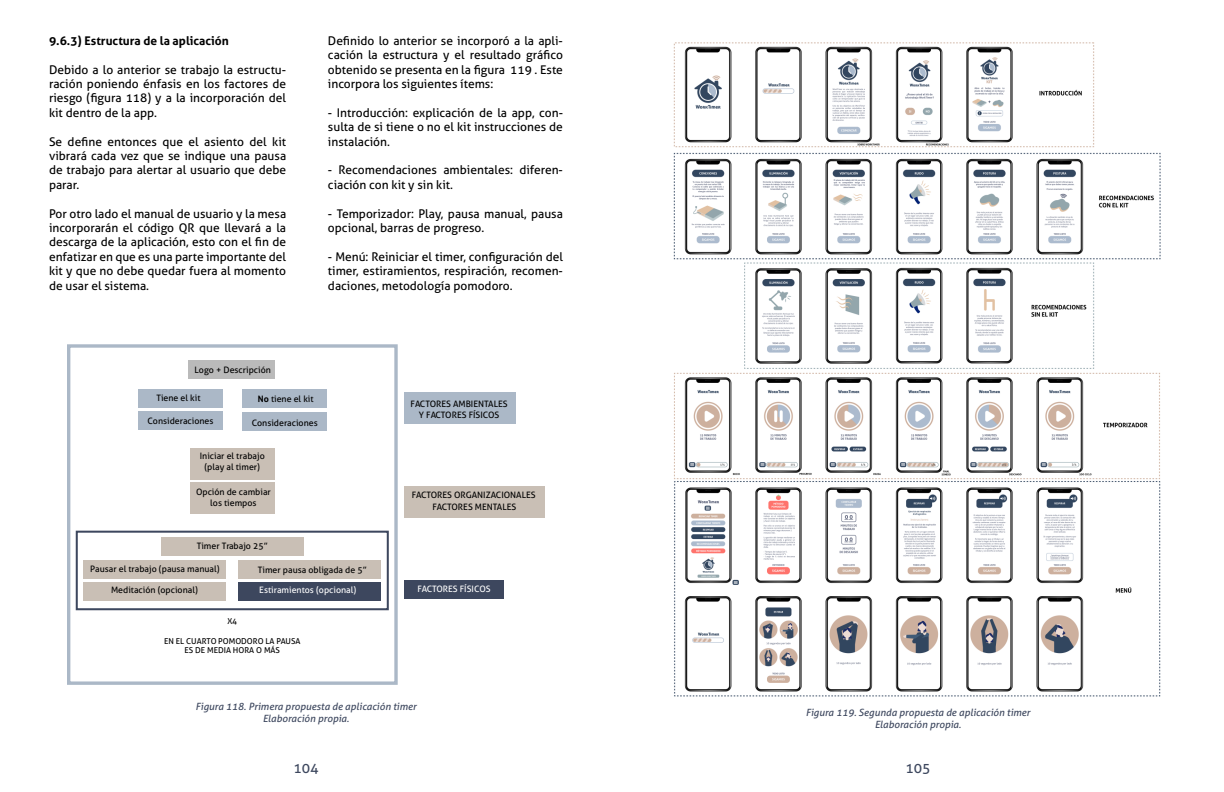
<style>
.page{position:relative;width:1224px;height:792px;background:#fff}
.page>*{position:absolute;margin:0;border:0;box-sizing:border-box;transform-origin:0 0}
.t1{font:14px "Aller";color:#3d475e}
.t2{font:12px/14.4px "Aller";color:#000;text-align:justify}
.t3{font:700 12px "Aller";color:#000}
.t4{font:italic 10px/12px "Aller";color:#3d475e;text-align:center}
.t5{font:8.8px/10.6px "Aller";color:#000;text-align:center}
.t6{font:8.8px "Aller";color:#fff}
.t7{font:8.1px/9.7px "Aller";color:#000;text-align:center}
.s1{font-weight:700}
</style>
<div class="page">
<div style="left:161px;top:537px;width:143px;height:18px;background:#c9bfb5"></div>
<div style="left:67px;top:344px;width:331px;height:341px;border:3px solid #abb8c7"></div>
<div style="left:404px;top:392px;width:112px;height:31px;background:#abb8c7"></div>
<div style="left:404px;top:486px;width:141px;height:31px;background:#c9bfb5"></div>
<div style="left:404px;top:580px;width:100px;height:19px;background:#3d475e"></div>
<div style="left:83px;top:582px;width:143px;height:18px;background:#c9bfb5"></div>
<div style="left:238px;top:582px;width:143px;height:18px;background:#3d475e"></div>
<div style="left:238px;top:560px;width:143px;height:19px;background:#c9bfb5"></div>
<div style="left:190px;top:483px;width:85px;height:31px;background:#c9bfb5"></div>
<div style="left:188px;top:361px;width:87px;height:18px;background:#bababa"></div>
<div style="left:83px;top:561px;width:143px;height:18px;background:#c9bfb5"></div>
<div style="left:190px;top:448px;width:85px;height:31px;background:#c9bfb5"></div>
<div style="left:243px;top:412px;width:84px;height:18px;background:#abb8c7"></div>
<div style="left:243px;top:389px;width:84px;height:18px;background:#abb8c7"></div>
<div style="left:138px;top:412px;width:85px;height:18px;background:#abb8c7"></div>
<div style="left:138px;top:389px;width:85px;height:18px;background:#abb8c7"></div>
<div style="left:76px;top:531px;width:313px;height:79px;border:2px solid #3d475e"></div>
<img style="left:673px;top:42px;width:488px;height:655px">
<p class="t3" style="left:49px;top:33px;width:181px">9.6.3) Estructura de la aplicación</p>
<p class="t2" style="left:49px;top:62px;width:239px">Debido a lo anterior se trabajo la estructu&shy;ración poniendo énfasis en los factores de riesgo (figura 118) y a la incorporación del kit dentro de la app.</p>
<p class="t2" style="left:49px;top:134px;width:239px">Se define entonces que el asiento del kit vibrará cada vez que se indique una pausa de trabajo para alertar al usuario que debe parar.</p>
<p class="t2" style="left:49px;top:206px;width:239px">Por otro lado el manual de usuario y la mesa incorporarán el código QR que llevará a la descarga de la aplicación, esto con el fin de enfatizar en que es una parte importante del kit y que no debe quedar fuera al momento de usar el sistema.</p>
<p class="t2" style="left:328px;top:33px;width:236px">Definido lo anterior se incorporó a la apli&shy;cación la estructura y el resultado gráfico obtenido se presenta en la figura 119 . Este incorpora los siguientes ítems:</p>
<p class="t2" style="left:328px;top:105px;width:237px">- Introducción: explicación de la app, con&shy;sulta de si tiene o no el kit instrucciones de instalación.</p>
<p class="t2" style="left:328px;top:163px;width:236px">- Recomendaciones ambientales: diferen&shy;ciación con kit y sin kit.</p>
<p class="t2" style="left:328px;top:206px;width:236px">- Temporizador: Play, pausa manual, pausa opcional, barras de progreso.</p>
<p class="t2" style="left:328px;top:249px;width:236px">- Menú: Reiniciar el timer, configuración del timer, estiramientos, respiración, recomen&shy;daciones, metodología pomodoro.</p>
<p class="t5" style="left:195px;top:364px;width:78px">Logo + Descripción</p>
<p class="t5" style="left:156px;top:393px;width:46px">Tiene el kit</p>
<p class="t5" style="left:258px;top:393px;width:57px"><span class="s1">No</span> tiene el kit</p>
<p class="t5" style="left:148px;top:416px;width:67px">Consideraciones</p>
<p class="t5" style="left:252px;top:417px;width:67px">Consideraciones</p>
<p class="t5" style="left:411px;top:399px;width:99px">FACTORES AMBIENTALES<br>Y FACTORES FÍSICOS</p>
<p class="t5" style="left:200px;top:451px;width:66px">Iniciar el trabajo (play al timer)</p>
<p class="t5" style="left:196px;top:487px;width:76px">Opción de cambiar los tiempos</p>
<p class="t5" style="left:197px;top:540px;width:72px">Timer Trabajo 25”</p>
<p class="t5" style="left:90px;top:563px;width:131px">Pausar el trabajo (pausa manual)</p>
<p class="t5" style="left:258px;top:565px;width:110px">Timer pausa obligada de 5”</p>
<p class="t5" style="left:412px;top:489px;width:125px;line-height:12px">FACTORES ORGANIZACIONALES<br>FACTORES MENTALES</p>
<p class="t5" style="left:111px;top:585px;width:88px">Meditación (opcional)</p>
<p class="t6" style="left:259px;top:585px;width:98px">Estiramientos (opcional)</p>
<p class="t6" style="left:417px;top:583px;width:75px">FACTORES FÍSICOS</p>
<p class="t7" style="left:227px;top:616px;width:11px">X4</p>
<p class="t7" style="left:164px;top:636px;width:138px">EN EL CUARTO POMODORO LA PAUSA<br>ES DE MEDIA HORA O MÁS</p>
<p class="t4" style="left:196px;top:701px;width:222px">Figura 118. Primera propuesta de aplicación timer<br>Elaboración propia.</p>
<p class="t4" style="left:806px;top:706px;width:226px">Figura 119. Segunda propuesta de aplicación timer<br>Elaboración propia.</p>
<p class="t1" style="left:293px;top:759px;width:27px">104</p>
<p class="t1" style="left:905px;top:759px;width:27px">105</p>
</div>
